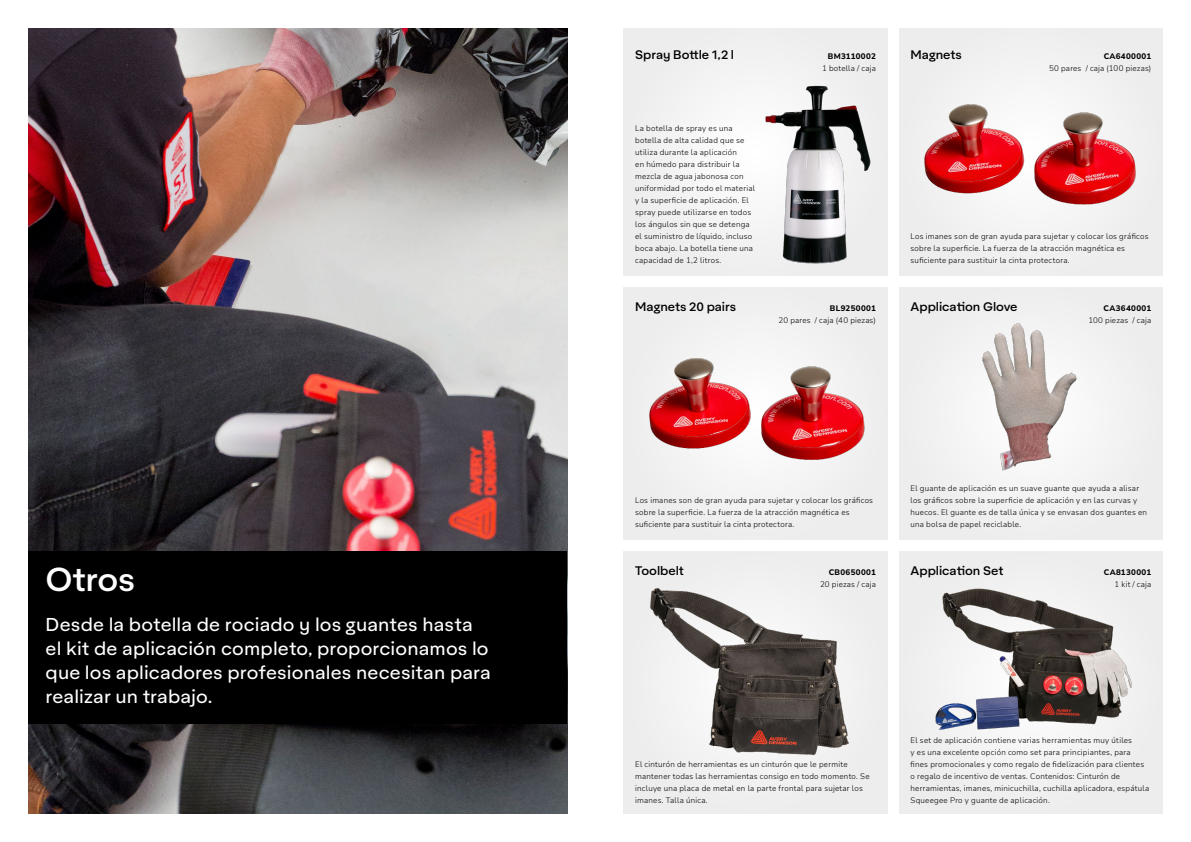
<style>
.page{position:relative;width:1191px;height:842px;background:#fff}
.page>*{position:absolute;margin:0;border:0;box-sizing:border-box;transform-origin:0 0}
.t1{font:500 32px "Aktifo A";letter-spacing:-.01em;color:#fff}
.t2{font:18px/24px "Aktifo A";letter-spacing:.01em;color:#fff}
.t3{font:500 12px "Aktifo A";letter-spacing:-.005em;color:#000}
.t4{font:300 8px/12px "Nunito Sans";letter-spacing:.03em;color:#000}
.t5{font:800 8px "Nunito Sans";letter-spacing:.04em;color:#000}
</style>
<div class="page">
<div style="left:899px;top:287px;width:263px;height:252px;background:#efefef"></div>
<div style="left:624px;top:28px;width:263px;height:247px;background:#f0f0f0"></div>
<div style="left:624px;top:551px;width:263px;height:263px;background:#ededed"></div>
<div style="left:899px;top:551px;width:263px;height:263px;background:#eee"></div>
<div style="left:899px;top:28px;width:263px;height:247px;background:#efefef"></div>
<div style="left:624px;top:287px;width:263px;height:252px;background:#efefef"></div>
<img style="left:650px;top:588px;width:199px;height:167px">
<img style="left:935px;top:588px;width:197px;height:143px">
<img style="left:924px;top:104px;width:212px;height:101px">
<img style="left:28px;top:28px;width:539px;height:786px">
<div style="left:28px;top:551px;width:539px;height:173px;background:#000"></div>
<img style="left:982px;top:323px;width:95px;height:148px">
<img style="left:761px;top:85px;width:110px;height:179px">
<img style="left:649px;top:358px;width:216px;height:104px">
<h1 class="t1" style="left:45px;top:559px;width:91px">Otros</h1>
<h2 class="t2" style="left:46px;top:612px;width:447px">Desde la botella de rociado y los guantes hasta el kit de aplicación completo, proporcionamos lo que los aplicadores profesionales necesitan para realizar un trabajo.</h2>
<h3 class="t3" style="left:635px;top:47px;width:100px">Spray Bottle 1,2 l</h3>
<p class="t4" style="left:635px;top:122px;width:121px">La botella de spray es una botella de alta calidad que se utiliza durante la aplicación<br>en húmedo para distribuir la mezcla de agua jabonosa con uniformidad por todo el material y la superficie de aplicación. El spray puede utilizarse en todos los ángulos sin que se detenga el suministro de líquido, incluso boca abajo. La botella tiene una capacidad de 1,2 litros.</p>
<p class="t5" style="left:828px;top:51px;width:49px">BM3110002</p>
<p class="t4" style="left:822px;top:62px;width:55px">1 botella / caja</p>
<h3 class="t3" style="left:910px;top:47px;width:53px">Magnets</h3>
<p class="t5" style="left:1103px;top:51px;width:49px">CA6400001</p>
<p class="t4" style="left:1049px;top:62px;width:104px">50 pares / caja (100 piezas)</p>
<p class="t4" style="left:910px;top:230px;width:239px">Los imanes son de gran ayuda para sujetar y colocar los gráficos sobre la superficie. La fuerza de la atracción magnética es suficiente para sustituir la cinta protectora.</p>
<h3 class="t3" style="left:635px;top:299px;width:102px">Magnets 20 pairs</h3>
<h3 class="t3" style="left:910px;top:299px;width:109px">Application Glove</h3>
<p class="t5" style="left:830px;top:303px;width:47px">BL9250001</p>
<p class="t4" style="left:778px;top:314px;width:99px">20 pares / caja (40 piezas)</p>
<p class="t5" style="left:1103px;top:303px;width:49px">CA3640001</p>
<p class="t4" style="left:1088px;top:314px;width:64px">100 piezas / caja</p>
<p class="t4" style="left:635px;top:494px;width:239px">Los imanes son de gran ayuda para sujetar y colocar los gráficos sobre la superficie. La fuerza de la atracción magnética es suficiente para sustituir la cinta protectora.</p>
<p class="t4" style="left:910px;top:482px;width:238px">El guante de aplicación es un suave guante que ayuda a alisar los gráficos sobre la superficie de aplicación y en las curvas y huecos. El guante es de talla única y se envasan dos guantes en una bolsa de papel reciclable.</p>
<h3 class="t3" style="left:635px;top:563px;width:50px">Toolbelt</h3>
<h3 class="t3" style="left:910px;top:563px;width:94px">Application Set</h3>
<p class="t5" style="left:828px;top:567px;width:49px">CB0650001</p>
<p class="t4" style="left:820px;top:578px;width:57px">20 piezas / caja</p>
<p class="t5" style="left:1103px;top:567px;width:49px">CA8130001</p>
<p class="t4" style="left:1114px;top:578px;width:38px">1 kit / caja</p>
<p class="t4" style="left:635px;top:758px;width:236px">El cinturón de herramientas es un cinturón que le permite mantener todas las herramientas consigo en todo momento. Se incluye una placa de metal en la parte frontal para sujetar los imanes. Talla única.</p>
<p class="t4" style="left:910px;top:734px;width:240px">El set de aplicación contiene varias herramientas muy útiles<br>y es una excelente opción como set para principiantes, para fines promocionales y como regalo de fidelización para clientes o regalo de incentivo de ventas. Contenidos: Cinturón de herramientas, imanes, minicuchilla, cuchilla aplicadora, espátula Squeegee Pro y guante de aplicación.</p>
</div>
